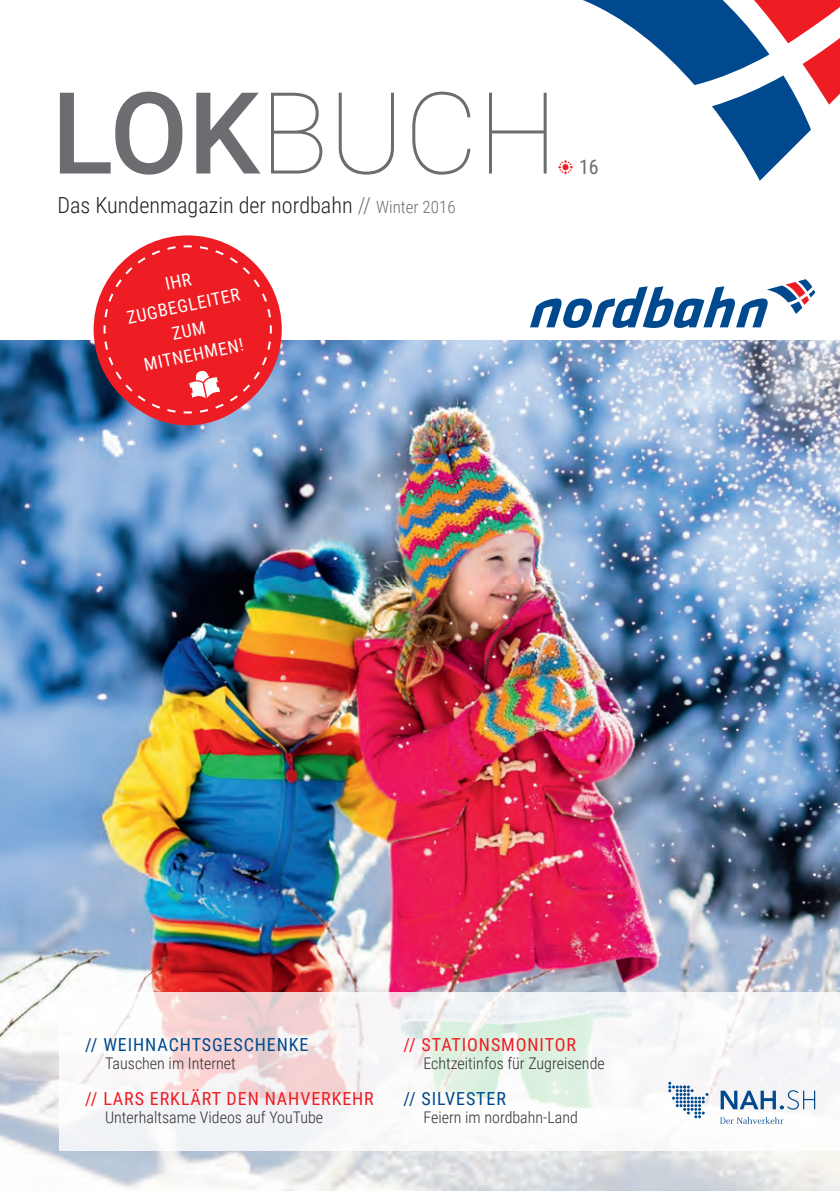
<style>
.page{position:relative;width:840px;height:1191px;background:#fff}
.page>*{position:absolute;margin:0;border:0;box-sizing:border-box;transform-origin:0 0}
.t1{font:100 113.6px "Roboto";color:#6c6d70}
.t2{font:300 22.2px "Roboto Condensed";color:#231f20}
.t3{font:20px "Roboto Condensed";color:#6c6d70}
.t4{font:18px "Roboto Condensed";letter-spacing:.05em;color:#ee1d23}
.t5{font:18px "Roboto Condensed";letter-spacing:.05em;color:#01498e}
.t6{font:17.6px/25px "Roboto Condensed";color:#fff;text-align:center}
.t7{font:300 16px "Roboto Condensed";color:#312f30}
.s1{font-weight:500}
.s2{font-size:22px;color:#6c6d70}
.s3{font-size:17px;color:#6c6d70}
.s4{font-family:"Monotype Sorts";font-size:19.8px;color:#ee1d23}
</style>
<div class="page">
<img style="left:0;top:340px;width:839px;height:851px">
<svg style="left:530px;top:279px;width:284px;height:49px"></svg>
<svg style="left:583px;top:0;width:256px;height:181px"></svg>
<svg style="left:60px;top:992px;width:779px;height:159px;fill:#f7f5f7"></svg>
<svg style="left:719px;top:1117px;width:64px;height:7px"></svg>
<svg style="left:668px;top:1081px;width:40px;height:37px"></svg>
<svg style="left:720px;top:1090px;width:94px;height:19px"></svg>
<div style="left:94px;top:235px;width:187px;height:188px;background:#ee1d23;border-radius:50%"></div>
<svg style="left:102px;top:244px;width:171px;height:170px"></svg>
<h1 class="t1" style="left:52px;top:53px;width:507px"><span class="s1">LOK</span>BUCH</h1>
<h2 class="t2" style="left:57px;top:189px;width:399px">Das Kundenmagazin der nordbahn <span class="s2">//</span> <span class="s3">Winter 2016</span></h2>
<p class="t3" style="left:557px;top:152px;width:42px"><span class="s4">b</span> 16</p>
<p class="t6" style="left:119px;top:280px;width:117px;rotate:-12deg">IHR<br>ZUGBEGLEITER<br>ZUM<br>MITNEHMEN!</p>
<p class="t5" style="left:85px;top:1032px;width:225px">// WEIHNACHTSGESCHENKE</p>
<p class="t7" style="left:105px;top:1052px;width:132px">Tauschen im Internet</p>
<p class="t4" style="left:85px;top:1086px;width:290px">// LARS ERKLÄRT DEN NAHVERKEHR</p>
<p class="t7" style="left:105px;top:1106px;width:219px">Unterhaltsame Videos auf YouTube</p>
<p class="t4" style="left:403px;top:1032px;width:174px">// STATIONSMONITOR</p>
<p class="t7" style="left:423px;top:1052px;width:183px">Echtzeitinfos für Zugreisende</p>
<p class="t5" style="left:403px;top:1086px;width:104px">// SILVESTER</p>
<p class="t7" style="left:423px;top:1106px;width:156px">Feiern im nordbahn-Land</p>
</div>
